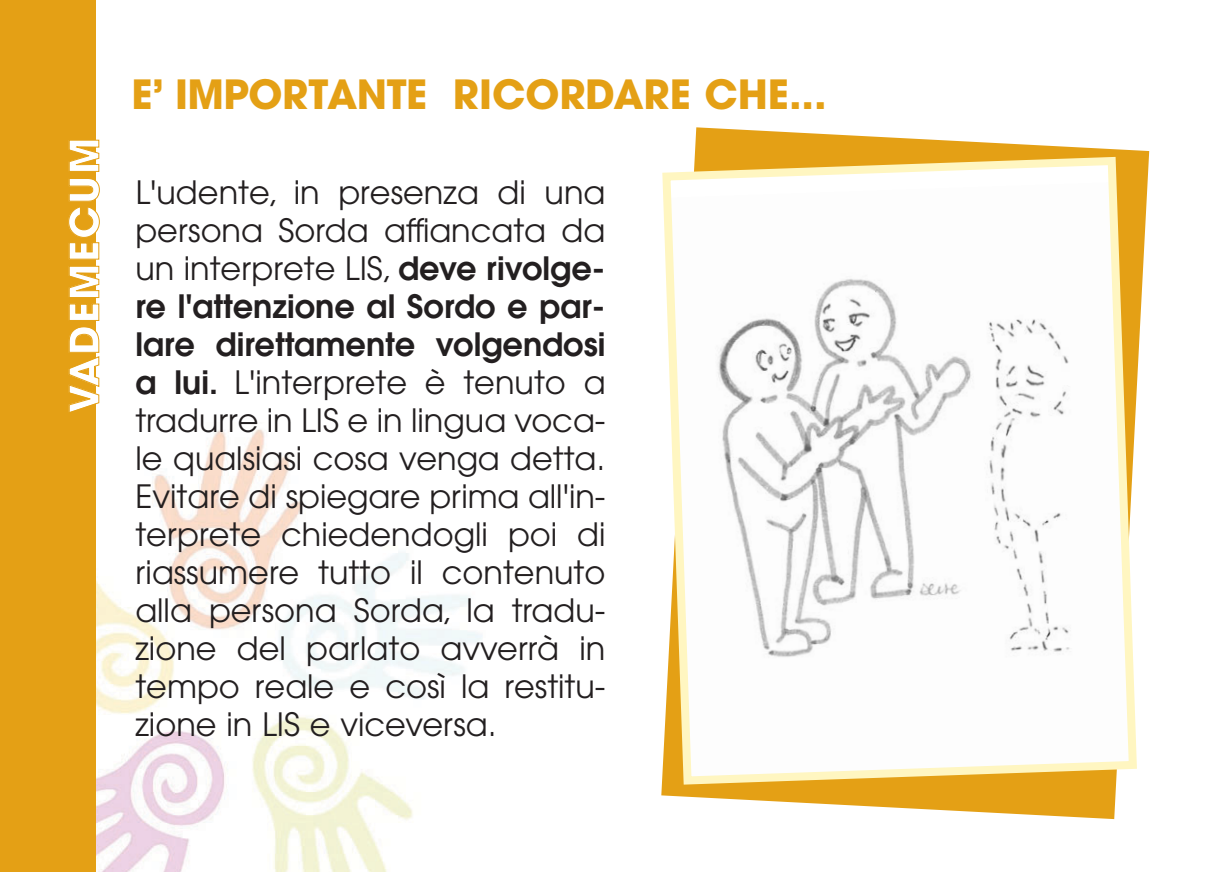
<style>
.page{position:relative;width:1224px;height:872px;background:#fff}
.page>*{position:absolute;margin:0;border:0;box-sizing:border-box;transform-origin:0 0}
.t1{font:700 40px "Avant Garde";color:#e4a015}
.t2{font:700 40px "Avant Garde";letter-spacing:.045em;color:#fff}
.t3{font:32px/38px "Avant Garde";color:#231f20;text-align:justify}
.s1{font-weight:600}
</style>
<div class="page">
<img style="left:95px;top:423px;width:387px;height:449px">
<div style="left:0;top:0;width:95px;height:872px;background:#e4a015"></div>
<svg style="left:661px;top:127px;width:488px;height:692px"></svg>
<svg style="left:661px;top:153px;width:480px;height:636px"></svg>
<svg style="left:95px;top:304px;width:4px;height:109px"></svg>
<svg style="left:95px;top:266px;width:4px;height:32px"></svg>
<svg style="left:95px;top:178px;width:5px;height:82px"></svg>
<svg style="left:95px;top:140px;width:4px;height:32px"></svg>
<p class="t2" style="left:69px;top:413px;width:277px;rotate:-90deg">VADEMECUM</p>
<p class="t1" style="left:131px;top:79px;width:697px">E’ IMPORTANTE RICORDARE CHE...</p>
<p class="t3" style="left:135px;top:177px;width:472px">L'udente, in presenza di una persona Sorda affiancata da un interprete LIS, <span class="s1">deve rivolge&shy;re l'attenzione al Sordo e par&shy;lare direttamente volgendosi a lui.</span> L'interprete è tenuto a tradurre in LIS e in lingua voca&shy;le qualsiasi cosa venga detta.<br>Evitare di spiegare prima all'in&shy;terprete chiedendogli poi di riassumere tutto il contenuto alla persona Sorda, la tradu&shy;zione del parlato avverrà in tempo reale e così la restitu&shy;zione in LIS e viceversa.</p>
</div>
